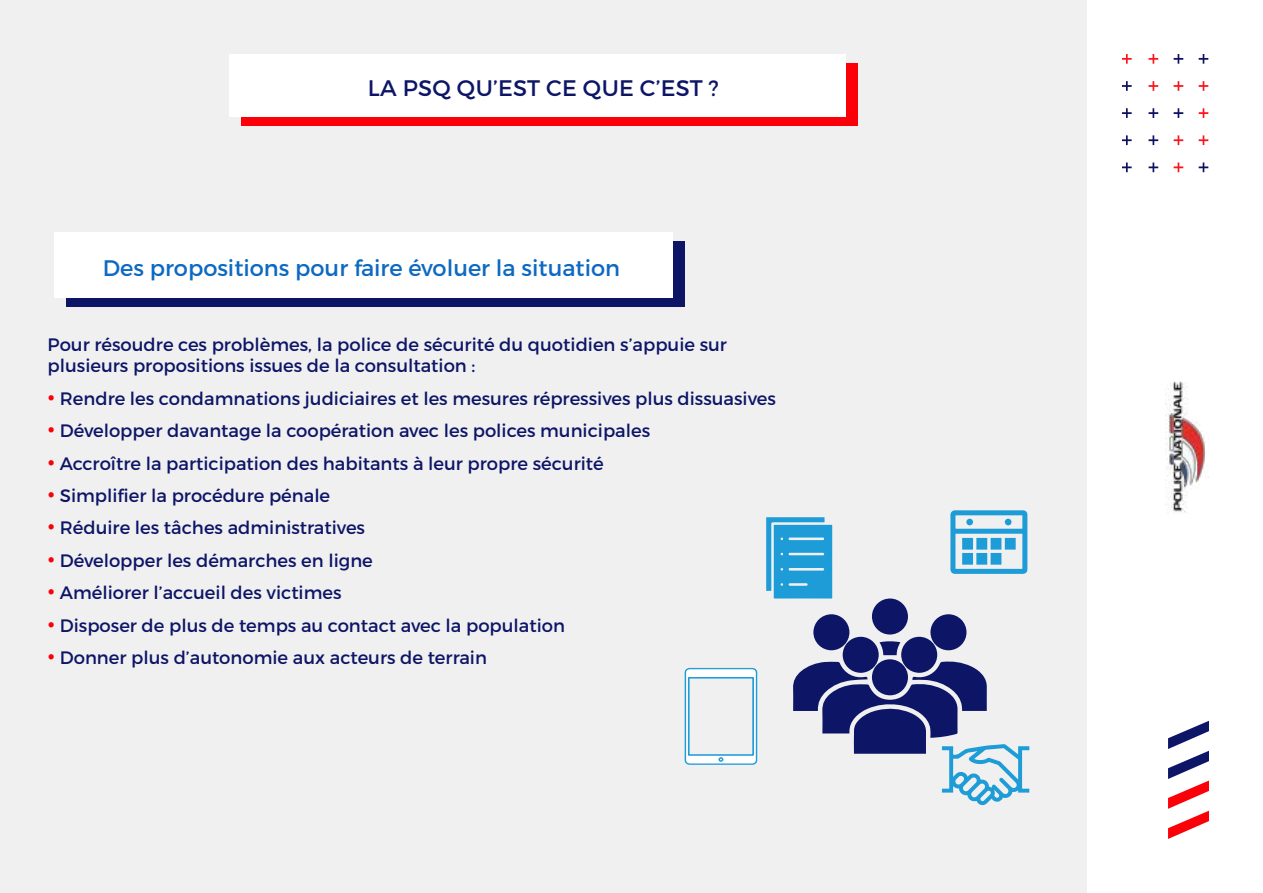
<style>
.page{position:relative;width:1263px;height:893px;background:#fff}
.page>*{position:absolute;margin:0;border:0;box-sizing:border-box;transform-origin:0 0}
.t1{font:22.5px "Montserrat";color:#0d69c1}
.t2{font:22.5px "Montserrat";letter-spacing:.01em;color:#0d1567}
.t3{font:18px/21.6px "Montserrat";color:#0d1567}
.s1{font-size:27px;color:#fb0009}
</style>
<div class="page">
<div style="left:0;top:0;width:1086px;height:893px;background:#f0f0f0"></div>
<img style="left:1165px;top:381px;width:44px;height:133px">
<svg style="left:1122px;top:54px;width:10px;height:10px"></svg>
<svg style="left:1148px;top:54px;width:10px;height:10px"></svg>
<svg style="left:1173px;top:54px;width:10px;height:10px"></svg>
<svg style="left:1199px;top:54px;width:9px;height:10px"></svg>
<svg style="left:1122px;top:81px;width:10px;height:10px"></svg>
<svg style="left:1148px;top:81px;width:10px;height:10px"></svg>
<svg style="left:1173px;top:81px;width:10px;height:10px"></svg>
<svg style="left:1199px;top:81px;width:9px;height:10px"></svg>
<svg style="left:1122px;top:108px;width:10px;height:10px"></svg>
<svg style="left:1148px;top:108px;width:10px;height:10px"></svg>
<svg style="left:1173px;top:108px;width:10px;height:10px"></svg>
<svg style="left:1199px;top:108px;width:9px;height:10px"></svg>
<svg style="left:1122px;top:135px;width:10px;height:10px"></svg>
<svg style="left:1148px;top:135px;width:10px;height:10px"></svg>
<svg style="left:1173px;top:135px;width:10px;height:10px"></svg>
<svg style="left:1199px;top:135px;width:9px;height:10px"></svg>
<svg style="left:1122px;top:163px;width:10px;height:9px"></svg>
<svg style="left:1148px;top:163px;width:10px;height:9px"></svg>
<svg style="left:1173px;top:163px;width:10px;height:9px"></svg>
<svg style="left:1199px;top:163px;width:9px;height:9px"></svg>
<svg style="left:1168px;top:721px;width:41px;height:118px"></svg>
<div style="left:241px;top:63px;width:616px;height:63px;background:#fb0009"></div>
<div style="left:229px;top:54px;width:616px;height:63px;background:#fff"></div>
<div style="left:66px;top:242px;width:619px;height:65px;background:#0d1567"></div>
<div style="left:54px;top:232px;width:619px;height:66px;background:#fff"></div>
<div style="left:872px;top:598px;width:36px;height:37px;background:#0d1567;border-radius:50%"></div>
<div style="left:813px;top:614px;width:36px;height:36px;background:#0d1567;border-radius:50%"></div>
<svg style="left:872px;top:659px;width:36px;height:36px"></svg>
<div style="left:901px;top:637px;width:36px;height:36px;background:#0d1567;border-radius:50%"></div>
<div style="left:843px;top:637px;width:36px;height:36px;background:#0d1567;border-radius:50%"></div>
<div style="left:930px;top:614px;width:36px;height:36px;background:#0d1567;border-radius:50%"></div>
<svg style="left:879px;top:641px;width:21px;height:14px"></svg>
<svg style="left:950px;top:510px;width:77px;height:64px"></svg>
<div style="left:966px;top:519px;width:7px;height:6px;background:#1d9cd8;border-radius:50%"></div>
<svg style="left:766px;top:517px;width:66px;height:81px;background:#3ba8db"></svg>
<svg style="left:685px;top:668px;width:72px;height:97px"></svg>
<svg style="left:793px;top:661px;width:236px;height:145px"></svg>
<p class="t2" style="left:368px;top:75px;width:352px">LA PSQ QU’EST CE QUE C’EST ?</p>
<p class="t1" style="left:103px;top:254px;width:519px">Des propositions pour faire évoluer la situation</p>
<p class="t3" style="left:48px;top:334px;width:681px">Pour résoudre ces problèmes, la police de sécurité du quotidien s’appuie sur plusieurs propositions issues de la consultation :</p>
<p class="t3" style="left:48px;top:388px;width:730px"><span class="s1">•</span> Rendre les condamnations judiciaires et les mesures répressives plus dissuasives</p>
<p class="t3" style="left:48px;top:420px;width:604px"><span class="s1">•</span> Développer davantage la coopération avec les polices municipales</p>
<p class="t3" style="left:48px;top:452px;width:558px"><span class="s1">•</span> Accroître la participation des habitants à leur propre sécurité</p>
<p class="t3" style="left:48px;top:485px;width:284px"><span class="s1">•</span> Simplifier la procédure pénale</p>
<p class="t3" style="left:48px;top:517px;width:319px"><span class="s1">•</span> Réduire les tâches administratives</p>
<p class="t3" style="left:48px;top:550px;width:327px"><span class="s1">•</span> Développer les démarches en ligne</p>
<p class="t3" style="left:48px;top:582px;width:295px"><span class="s1">•</span> Améliorer l’accueil des victimes</p>
<p class="t3" style="left:48px;top:614px;width:519px"><span class="s1">•</span> Disposer de plus de temps au contact avec la population</p>
<p class="t3" style="left:48px;top:647px;width:441px"><span class="s1">•</span> Donner plus d’autonomie aux acteurs de terrain</p>
</div>
